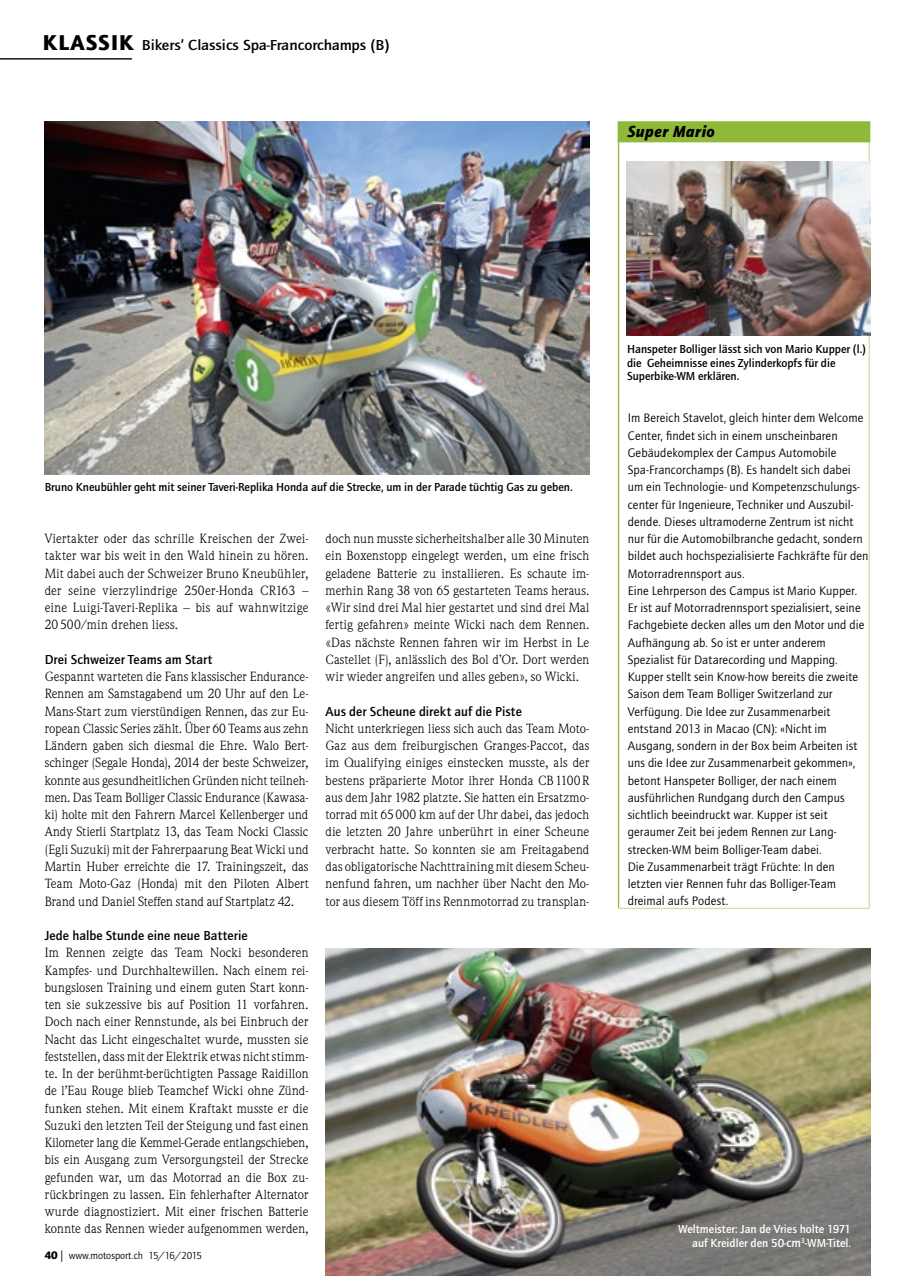
<style>
.page{position:relative;width:915px;height:1276px;background:#fff}
.page>*{position:absolute;margin:0;border:0;box-sizing:border-box;transform-origin:0 0}
.t1{font:italic 900 16.5px "Quay Sans ITC Std";letter-spacing:.03em;color:#000;scale:.95 1}
.t2{font:500 15px "Quay Sans ITC Std";color:#000;scale:1.08 1}
.t3{font:500 13.5px "Quay Sans ITC Std";letter-spacing:.005em;color:#000}
.t4{font:13.05px/17.2px "Weidemann LT";letter-spacing:.01em;color:#000;text-align:justify}
.t5{font:12.75px/17.2px "Quay Sans ITC Std";letter-spacing:.01em;color:#000}
.t6{font:500 12px/13.5px "Quay Sans ITC Std";color:#000}
.t7{font:500 12px/13.5px "Quay Sans ITC Std";color:#fff;text-align:right}
.t8{font:10.5px "Quay Sans ITC Std";color:#000}
.s1{font-weight:900;font-size:22.2px}
.s2{font-weight:900;font-size:11.25px}
.s3{font-size:11.25px}
.s4{font-size:12.75px}
</style>
<div class="page">
<hr style="left:0;top:58px;width:132px;height:2px;background:#000">
<img style="left:325px;top:949px;width:545px;height:327px">
<svg style="left:617px;top:121px;width:253px;height:788px"></svg>
<img style="left:626px;top:162px;width:244px;height:174px">
<img style="left:45px;top:122px;width:544px;height:353px">
<p class="t2" style="left:43px;top:37px;width:322px"><span class="s1">KLASSIK</span> Bikers’ Classics Spa-Francorchamps (B)</p>
<p class="t1" style="left:627px;top:121px;width:93px">Super Mario</p>
<p class="t6" style="left:45px;top:480px;width:529px">Bruno Kneubühler geht mit seiner Taveri-Replika Honda auf die Strecke, um in der Parade tüchtig Gas zu geben.</p>
<p class="t4" style="left:325px;top:530px;width:265px">doch nun musste sicherheitshalber alle 30 Minuten ein Boxenstopp eingelegt werden, um eine frisch geladene Batterie zu installieren. Es schaute im&shy;merhin Rang 38 von 65 gestarteten Teams heraus. «Wir sind drei Mal hier gestartet und sind drei Mal fertig gefahren» meinte Wicki nach dem Rennen. «Das nächste Rennen fahren wir im Herbst in Le Castellet (F), anlässlich des Bol d’Or. Dort werden wir wieder angreifen und alles geben», so Wicki.</p>
<p class="t3" style="left:325px;top:703px;width:198px">Aus der Scheune direkt auf die Piste</p>
<p class="t4" style="left:325px;top:719px;width:265px">Nicht unterkriegen liess sich auch das Team Moto-Gaz aus dem freiburgischen Granges-Paccot, das im Qualifying einiges einstecken musste, als der bestens präparierte Motor ihrer Honda CB1100R aus dem Jahr 1982 platzte. Sie hatten ein Ersatzmo&shy;torrad mit 65000 km auf der Uhr dabei, das jedoch die letzten 20 Jahre unberührt in einer Scheune verbracht hatte. So konnten sie am Freitagabend das obligatorische Nachttraining mit diesem Scheu&shy;nenfund fahren, um nachher über Nacht den Mo&shy;tor aus diesem Töff ins Rennmotorrad zu transplan-</p>
<p class="t4" style="left:45px;top:530px;width:265px">Viertakter oder das schrille Kreischen der Zwei&shy;takter war bis weit in den Wald hinein zu hören.<br>Mit dabei auch der Schweizer Bruno Kneubühler, der seine vierzylindrige 250er-Honda CR163 – eine Luigi-Taveri-Replika – bis auf wahnwitzige 20 500/min drehen liess.</p>
<p class="t3" style="left:45px;top:651px;width:169px">Drei Schweizer Teams am Start</p>
<p class="t4" style="left:45px;top:668px;width:265px">Gespannt warteten die Fans klassischer Endurance-Rennen am Samstagabend um 20 Uhr auf den Le-Mans-Start zum vierstündigen Rennen, das zur Eu&shy;ropean Classic Series zählt. Über 60 Teams aus zehn Ländern gaben sich diesmal die Ehre. Walo Bert&shy;schinger (Segale Honda), 2014 der beste Schweizer, konnte aus gesundheitlichen Gründen nicht teilneh&shy;men. Das Team Bolliger Classic Endurance (Kawasa&shy;ki) holte mit den Fahrern Marcel Kellenberger und Andy Stierli Startplatz 13, das Team Nocki Classic (Egli Suzuki) mit der Fahrerpaarung Beat Wicki und Martin Huber erreichte die 17. Trainingszeit, das Team Moto-Gaz (Honda) mit den Piloten Albert Brand und Daniel Steffen stand auf Startplatz 42.</p>
<p class="t3" style="left:45px;top:927px;width:204px">Jede halbe Stunde eine neue Batterie</p>
<p class="t4" style="left:45px;top:944px;width:265px">Im Rennen zeigte das Team Nocki besonderen Kampfes- und Durchhaltewillen. Nach einem rei&shy;bungslosen Training und einem guten Start konn&shy;ten sie sukzessive bis auf Position 11 vorfahren.<br>Doch nach einer Rennstunde, als bei Einbruch der Nacht das Licht eingeschaltet wurde, mussten sie feststellen, dass mit der Elektrik etwas nicht stimm&shy;te. In der berühmt-berüchtigten Passage Raidillon de l’Eau Rouge blieb Teamchef Wicki ohne Zünd&shy;funken stehen. Mit einem Kraftakt musste er die Suzuki den letzten Teil der Steigung und fast einen Kilometer lang die Kemmel-Gerade entlangschieben, bis ein Ausgang zum Versorgungsteil der Strecke gefunden war, um das Motorrad an die Box zu&shy;rückbringen zu lassen. Ein fehlerhafter Alternator wurde diagnostiziert. Mit einer frischen Batterie konnte das Rennen wieder aufgenommen werden,</p>
<p class="t8" style="left:45px;top:1249px;width:159px"><span class="s2">40</span> <span class="s3">|</span> www.motosport.ch 15/16/2015</p>
<p class="t6" style="left:626px;top:342px;width:240px">Hanspeter Bolliger lässt sich von Mario Kupper (l.) die Geheimnisse eines Zylinderkopfs für die<br>Superbike-WM erklären.</p>
<p class="t5" style="left:627px;top:409px;width:242px">Im Bereich Stavelot, gleich hinter dem Welcome Center, findet sich in einem unscheinbaren Gebäudekomplex der Campus Automobile Spa-Francorchamps (B). Es handelt sich dabei um ein Technologie- und Kompetenzschulungs&shy;center für Ingenieure, Techniker und Auszubil&shy;dende. Dieses ultramoderne Zentrum ist nicht nur für die Automobilbranche gedacht, sondern bildet auch hochspezialisierte Fachkräfte für den Motorradrennsport aus.<br>Eine Lehrperson des Campus ist Mario Kupper.<br>Er ist auf Motorradrennsport spezialisiert, seine Fachgebiete decken alles um den Motor und die Aufhängung ab. So ist er unter anderem Spezialist für Datarecording und Mapping.<br>Kupper stellt sein Know-how bereits die zweite Saison dem Team Bolliger Switzerland zur Verfügung. Die Idee zur Zusammenarbeit entstand 2013 in Macao (CN): «Nicht im Ausgang, sondern in der Box beim Arbeiten ist uns die Idee zur Zusammenarbeit gekommen», betont Hanspeter Bolliger, der nach einem ausführlichen Rundgang durch den Campus sichtlich beeindruckt war. Kupper ist seit geraumer Zeit bei jedem Rennen zur Lang&shy;strecken-WM beim Bolliger-Team dabei.<br>Die Zusammenarbeit trägt Früchte: In den letzten vier Rennen fuhr das Bolliger-Team dreimal aufs Podest.</p>
<p class="t7" style="left:678px;top:1222px;width:174px">Weltmeister: Jan de Vries holte 1971 auf Kreidler den 50-<span class="s4">cm</span><sup>3</sup><span class="s4">-</span>WM-Titel.</p>
</div>
